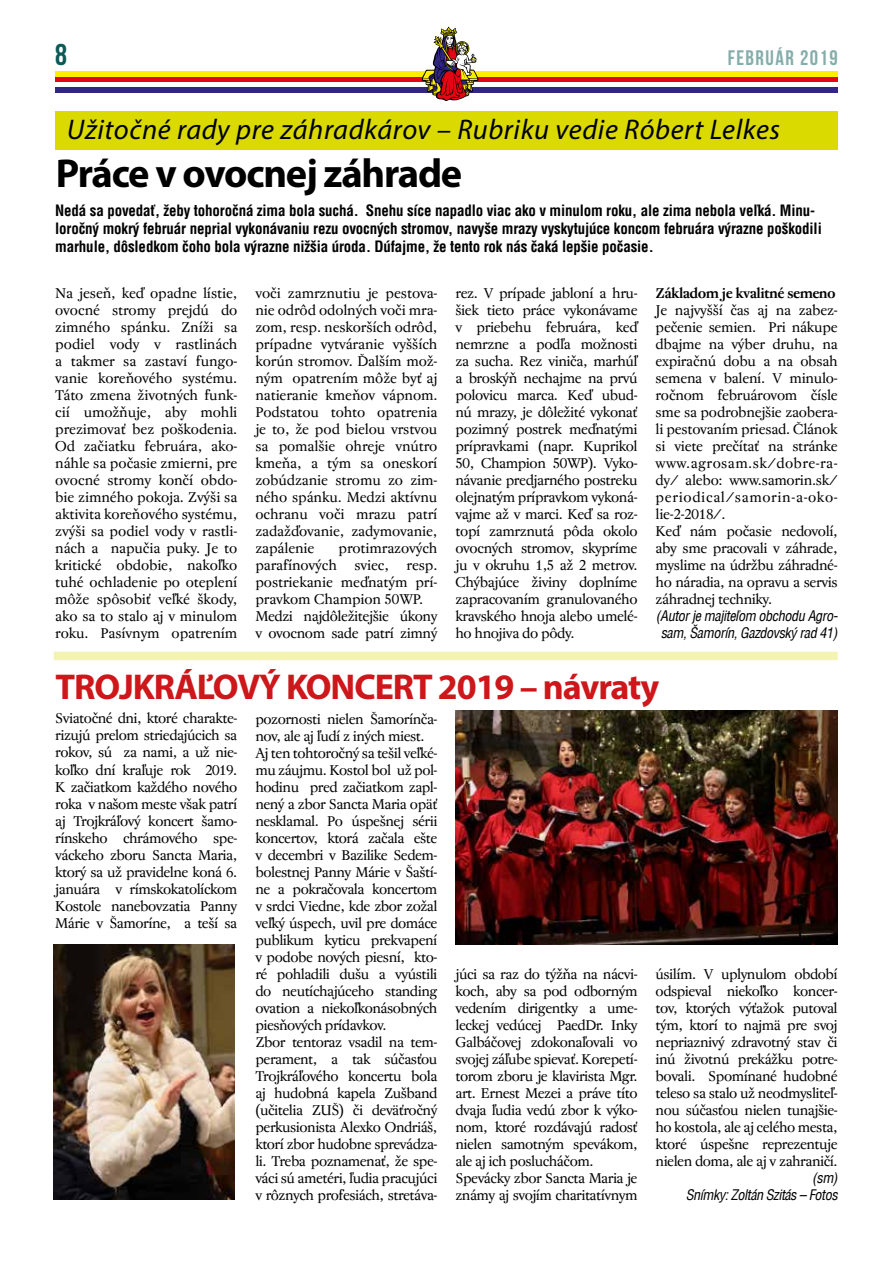
<style>
.page{position:relative;width:893px;height:1263px;background:#fff}
.page>*{position:absolute;margin:0;border:0;box-sizing:border-box;transform-origin:0 0}
.t1{font:700 40.5px "Myriad Pro";letter-spacing:-.03em;color:#000}
.t2{font:700 36px "Myriad Pro";letter-spacing:-.03em;color:#cd171a}
.t3{font:30px "Bebas Neue";color:#0b5a56}
.t4{font:italic 28.5px "Myriad Pro";letter-spacing:.02em;color:#000}
.t5{font:21px "Bebas Neue";letter-spacing:.07em;color:#85adaa}
.t6{font:700 15px/18px "Switzerland Condensed";letter-spacing:-.01em;color:#000}
.t7{font:14.25px/17px "Regent Pro";letter-spacing:-.035em;color:#000;text-align:justify}
.t8{font:14.25px/17px "Regent Pro";letter-spacing:-.01em;color:#000}
.t9{font:italic 14.25px/17px "Switzerland Condensed";letter-spacing:-.03em;color:#000;text-align:center}
.t10{font:700 14.25px "Regent Pro";letter-spacing:-.04em;color:#000}
</style>
<div class="page">
<div style="left:55px;top:71px;width:783px;height:6px;background:#ffed00"></div>
<div style="left:55px;top:77px;width:783px;height:5px;background:#e30613"></div>
<div style="left:55px;top:87px;width:783px;height:6px;background:#312783"></div>
<svg style="left:422px;top:27px;width:56px;height:74px"></svg>
<div style="left:55px;top:111px;width:783px;height:39px;background:#dada00"></div>
<img style="left:455px;top:710px;width:383px;height:234px">
<img style="left:54px;top:944px;width:181px;height:255px">
<div style="left:54px;top:652px;width:784px;height:8px;background:#f3f3b3"></div>
<h3 class="t3" style="left:55px;top:38px;width:13px">8</h3>
<h3 class="t5" style="left:728px;top:46px;width:111px">FEBRUÁR 2019</h3>
<h3 class="t4" style="left:67px;top:111px;width:715px">Užitočné rady pre záhradkárov – Rubriku vedie Róbert Lelkes</h3>
<h1 class="t1" style="left:56px;top:147px;width:408px">Práce v ovocnej záhrade</h1>
<p class="t6" style="left:55px;top:202px;width:768px">Nedá sa povedať, žeby tohoročná zima bola suchá. Snehu síce napadlo viac ako v minulom roku, ale zima nebola veľká. Minu&shy;loročný mokrý február neprial vykonávaniu rezu ovocných stromov, navyše mrazy vyskytujúce koncom februára výrazne poškodili marhule, dôsledkom čoho bola výrazne nižšia úroda. Dúfajme, že tento rok nás čaká lepšie počasie.</p>
<p class="t7" style="left:55px;top:285px;width:184px">Na jeseň, keď opadne lístie, ovocné stromy prejdú do zimného spánku. Zníži sa podiel vody v rastlinách a takmer sa zastaví fungo&shy;vanie koreňového systému.<br>Táto zmena životných funk&shy;cií umožňuje, aby mohli prezimovať bez poškodenia.<br>Od začiatku februára, ako&shy;náhle sa počasie zmierni, pre ovocné stromy končí obdo&shy;bie zimného pokoja. Zvýši sa aktivita koreňového systému, zvýši sa podiel vody v rastli&shy;nách a napučia puky. Je to kritické obdobie, nakoľko tuhé ochladenie po oteplení môže spôsobiť veľké škody, ako sa to stalo aj v minulom roku. Pasívnym opatrením</p>
<p class="t7" style="left:255px;top:285px;width:184px">voči zamrznutiu je pestova&shy;nie odrôd odolných voči mra&shy;zom, resp. neskorších odrôd, prípadne vytváranie vyšších korún stromov. Ďalším mož&shy;ným opatrením môže byť aj natieranie kmeňov vápnom.<br>Podstatou tohto opatrenia je to, že pod bielou vrstvou sa pomalšie ohreje vnútro kmeňa, a tým sa oneskorí zobúdzanie stromu zo zim&shy;ného spánku. Medzi aktívnu ochranu voči mrazu patrí zadažďovanie, zadymovanie, zapálenie</p>
<p class="t8" style="left:255px;top:540px;width:184px;text-indent:83px">protimrazových parafínových sviec, resp. postriekanie meďnatým prí&shy;pravkom Champion 50WP.<br>Medzi najdôležitejšie úkony v ovocnom sade patrí zimný</p>
<p class="t7" style="left:455px;top:285px;width:184px">rez. V prípade jabloní a hru&shy;šiek tieto práce vykonávame v priebehu februára, keď nemrzne a podľa možnosti za sucha. Rez viniča, marhúľ a broskýň nechajme na prvú polovicu marca. Keď ubud&shy;nú mrazy, je dôležité vykonať pozimný postrek meďnatými prípravkami (napr. Kuprikol 50, Champion 50WP). Vyko&shy;návanie predjarného postreku olejnatým prípravkom vykoná&shy;vajme až v marci. Keď sa roz&shy;topí zamrznutá pôda okolo ovocných stromov, skypríme ju v okruhu 1,5 až 2 metrov.<br>Chýbajúce živiny doplníme zapracovaním granulovaného kravského hnoja alebo umelé&shy;ho hnojiva do pôdy.</p>
<p class="t10" style="left:656px;top:285px;width:182px">Základom je kvalitné semeno</p>
<p class="t7" style="left:656px;top:302px;width:184px;text-align:left">Je najvyšší čas aj na zabez&shy;pečenie semien. Pri nákupe dbajme na výber druhu, na expiračnú dobu a na obsah semena v balení. V minulo&shy;ročnom februárovom čísle sme sa podrobnejšie zaobera&shy;li pestovaním priesad. Článok si viete prečítať na stránke www.agrosam.sk/dobre-ra&shy;dy/ alebo: www.samorin.sk/ periodical/samorin-a-oko&shy;lie-2-2018/.<br>Keď nám počasie nedovolí, aby sme pracovali v záhrade, myslime na údržbu záhradné&shy;ho náradia, na opravu a servis záhradnej techniky.</p>
<p class="t9" style="left:656px;top:608px;width:184px">(Autor je majiteľom obchodu Agro&shy;sam, Šamorín, Gazdovský rad 41)</p>
<h2 class="t2" style="left:56px;top:663px;width:605px">TROJKRÁĽOVÝ KONCERT 2019 – návraty</h2>
<p class="t7" style="left:55px;top:710px;width:184px">Sviatočné dni, ktoré charakte&shy;rizujú prelom striedajúcich sa rokov, sú za nami, a už nie&shy;koľko dní kraľuje rok 2019.<br>K začiatkom každého nového roka v našom meste však patrí aj Trojkráľový koncert šamo&shy;rínskeho chrámového spe&shy;váckeho zboru Sancta Maria, ktorý sa už pravidelne koná 6. januára v rímskokatolíckom Kostole nanebovzatia Panny Márie v Šamoríne, a teší sa</p>
<p class="t7" style="left:255px;top:710px;width:184px;text-align:left">pozornosti nielen Šamorínča&shy;nov, ale aj ľudí z iných miest.<br>Aj ten tohtoročný sa tešil veľké&shy;mu záujmu. Kostol bol už pol&shy;hodinu pred začiatkom zapl&shy;nený a zbor Sancta Maria opäť nesklamal. Po úspešnej sérii koncertov, ktorá začala ešte v decembri v Bazilike Sedem&shy;bolestnej Panny Márie v Šaští&shy;ne a pokračovala koncertom v srdci Viedne, kde zbor zožal veľký úspech, uvil pre domáce publikum kyticu prekvapení v podobe nových piesní, kto&shy;ré pohladili dušu a vyústili do neutíchajúceho standing ovation a niekoľkonásobných piesňových prídavkov.<br>Zbor tentoraz vsadil na tem&shy;perament, a tak súčasťou<br>Trojkráľového koncertu bola aj hudobná kapela Zušband (učitelia ZUŠ) či deväťročný perkusionista Alexko Ondriáš, ktorí zbor hudobne sprevádza&shy;li. Treba poznamenať, že spe&shy;váci sú ametéri, ľudia pracujúci v rôznych profesiách, stretáva-</p>
<p class="t7" style="left:455px;top:966px;width:184px;text-align:left">júci sa raz do týžňa na nácvi&shy;koch, aby sa pod odborným vedením dirigentky a ume&shy;leckej vedúcej PaedDr. Inky<br>Galbáčovej zdokonaľovali vo svojej záľube spievať. Korepetí&shy;torom zboru je klavirista Mgr. art. Ernest Mezei a práve títo dvaja ľudia vedú zbor k výko&shy;nom, ktoré rozdávajú radosť nielen samotným spevákom, ale aj ich poslucháčom.<br>Spevácky zbor Sancta Maria je známy aj svojím charitatívnym</p>
<p class="t7" style="left:656px;top:966px;width:184px">úsilím. V uplynulom období odspieval niekoľko koncer&shy;tov, ktorých výťažok putoval tým, ktorí to najmä pre svoj nepriaznivý zdravotný stav či inú životnú prekážku potre&shy;bovali. Spomínané hudobné teleso sa stalo už neodmysliteľ&shy;nou súčasťou nielen tunajšie&shy;ho kostola, ale aj celého mesta, ktoré úspešne reprezentuje nielen doma, ale aj v zahraničí.</p>
<p class="t9" style="left:686px;top:1169px;width:153px;text-align:right">(sm)<br>Snímky: Zoltán Szitás – Fotos</p>
</div>
